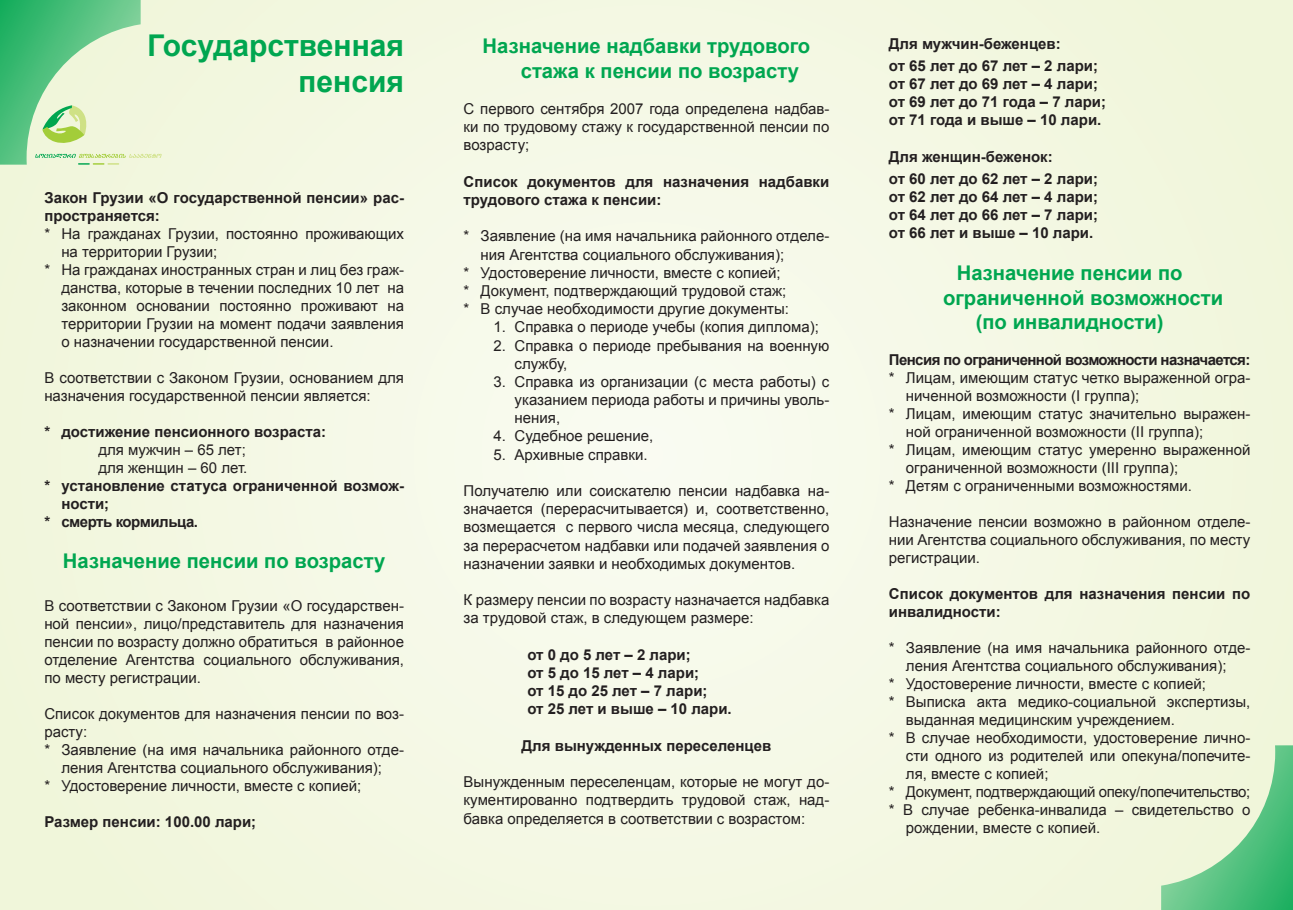
<style>
.page{position:relative;width:1293px;height:910px;background:#f4f8e4}
.page>*{position:absolute;margin:0;border:0;box-sizing:border-box;transform-origin:0 0}
.t1{font:700 30px/36px "Arial";color:#00a650;text-align:right}
.t2{font:700 20.25px/24.5px "Arial";color:#00a650}
.t3{font:15px/18.1px "Arial";color:#231f20;text-align:justify}
.t4{font:700 15px/18px "Arial";color:#231f20}
.t5{font:15px "Arial";letter-spacing:-.02em;color:#231f20}
.t6{font:700 15px "Arial";letter-spacing:-.04em;color:#231f20}
.t7{font:700 15px "Arial";letter-spacing:-.035em;color:#231f20}
</style>
<div class="page">
<svg style="left:0;top:0;width:162px;height:165px"></svg>
<svg style="left:1161px;top:745px;width:132px;height:165px"></svg>
<h1 class="t1" style="left:147px;top:28px;width:258px">Государственная пенсия</h1>
<p class="t4" style="left:44px;top:189px;width:361px">Закон Грузии «О государственной пенсии» рас&shy;пространяется:</p>
<p class="t3" style="left:44px;top:225px;width:361px">* На гражданах Грузии, постоянно проживающих</p>
<p class="t3" style="left:61px;top:243px;width:157px">на территории Грузии;</p>
<p class="t3" style="left:44px;top:261px;width:361px">* На гражданах иностранных стран и лиц без граж-</p>
<p class="t3" style="left:61px;top:279px;width:344px">данства, которые в течении последних 10 лет на</p>
<p class="t3" style="left:61px;top:297px;width:344px">законном основании постоянно проживают на</p>
<p class="t3" style="left:61px;top:315px;width:344px">территории Грузии на момент подачи заявления</p>
<p class="t3" style="left:61px;top:333px;width:274px">о назначении государственной пенсии.</p>
<p class="t3" style="left:44px;top:369px;width:361px">В соответствии с Законом Грузии, основанием для назначения государственной пенсии является:</p>
<p class="t4" style="left:44px;top:423px;width:283px">* достижение пенсионного возраста:</p>
<p class="t3" style="left:98px;top:441px;width:150px">для мужчин – 65 лет; для женщин – 60 лет.</p>
<p class="t4" style="left:44px;top:477px;width:361px">* установление статуса ограниченной возмож-</p>
<p class="t4" style="left:61px;top:495px;width:49px">ности;</p>
<p class="t7" style="left:44px;top:512px;width:155px">* смерть кормильца.</p>
<h2 class="t2" style="left:63px;top:550px;width:324px">Назначение пенсии по возрасту</h2>
<p class="t3" style="left:44px;top:596px;width:361px">В соответствии с Законом Грузии «О государствен&shy;ной пенсии», лицо/представитель для назначения пенсии по возрасту должно обратиться в районное отделение Агентства социального обслуживания, по месту регистрации.</p>
<p class="t3" style="left:44px;top:704px;width:361px">Список документов для назначения пенсии по воз-</p>
<p class="t3" style="left:44px;top:722px;width:44px">расту:</p>
<p class="t3" style="left:44px;top:740px;width:361px">* Заявление (на имя начальника районного отде-</p>
<p class="t3" style="left:61px;top:758px;width:322px">ления Агентства социального обслуживания);</p>
<p class="t3" style="left:44px;top:776px;width:318px">* Удостоверение личности, вместе с копией;</p>
<p class="t4" style="left:44px;top:813px;width:213px">Размер пенсии: 100.00 лари;</p>
<h2 class="t2" style="left:521px;top:34px;width:291px;text-indent:-38px">Назначение надбавки трудового стажа к пенсии по возрасту</h2>
<p class="t3" style="left:463px;top:100px;width:367px">С первого сентября 2007 года определена надбав&shy;ки по трудовому стажу к государственной пенсии по возрасту;</p>
<p class="t4" style="left:463px;top:173px;width:367px">Список документов для назначения надбавки трудового стажа к пенсии:</p>
<p class="t3" style="left:463px;top:227px;width:367px">* Заявление (на имя начальника районного отделе-</p>
<p class="t3" style="left:480px;top:245px;width:305px">ния Агентства социального обслуживания);</p>
<p class="t3" style="left:463px;top:264px;width:318px">* Удостоверение личности, вместе с копией;</p>
<p class="t3" style="left:463px;top:282px;width:324px">* Документ, подтверждающий трудовой стаж;</p>
<p class="t3" style="left:463px;top:300px;width:327px">* В случае необходимости другие документы:</p>
<p class="t3" style="left:493px;top:318px;width:327px">1. Справка о периоде учебы (копия диплома);</p>
<p class="t3" style="left:514px;top:336px;width:316px;text-indent:-21px">2. Справка о периоде пребывания на военную службу,</p>
<p class="t3" style="left:514px;top:373px;width:316px;text-indent:-21px">3. Справка из организации (с места работы) с указанием периода работы и причины уволь&shy;нения,</p>
<p class="t3" style="left:493px;top:427px;width:161px">4. Судебное решение,</p>
<p class="t3" style="left:493px;top:445px;width:156px">5. Архивные справки.</p>
<p class="t3" style="left:463px;top:482px;width:367px">Получателю или соискателю пенсии надбавка на&shy;значается (перерасчитывается) и, соответственно, возмещается с первого числа месяца, следующего за перерасчетом надбавки или подачей заявления о назначении заявки и необходимых документов.</p>
<p class="t3" style="left:463px;top:591px;width:367px">К размеру пенсии по возрасту назначается надбавка за трудовой стаж, в следующем размере:</p>
<p class="t4" style="left:527px;top:646px;width:206px">от 0 до 5 лет – 2 лари;<br>от 5 до 15 лет – 4 лари;<br>от 15 до 25 лет – 7 лари;<br>от 25 лет и выше – 10 лари.</p>
<p class="t4" style="left:521px;top:737px;width:251px">Для вынужденных переселенцев</p>
<p class="t3" style="left:463px;top:773px;width:367px">Вынужденным переселенцам, которые не могут до&shy;кументированно подтвердить трудовой стаж, над&shy;бавка определяется в соответствии с возрастом:</p>
<p class="t4" style="left:889px;top:33px;width:211px;line-height:22.2px">Для мужчин-беженцев:<br>от 65 лет до 67 лет – 2 лари;</p>
<p class="t4" style="left:889px;top:76px;width:219px">от 67 лет до 69 лет – 4 лари; от 69 лет до 71 года – 7 лари; от 71 года и выше – 10 лари.</p>
<p class="t4" style="left:889px;top:146px;width:211px;line-height:22.4px">Для женщин-беженок:<br>от 60 лет до 62 лет – 2 лари;</p>
<p class="t4" style="left:889px;top:188px;width:211px;text-align:justify">от 62 лет до 64 лет – 4 лари; от 64 лет до 66 лет – 7 лари; от 66 лет и выше – 10 лари.</p>
<h2 class="t2" style="left:956px;top:262px;width:227px">Назначение пенсии по</h2>
<h2 class="t2" style="left:943px;top:286px;width:282px">ограниченной возможности</h2>
<h2 class="t2" style="left:975px;top:310px;width:189px">(по инвалидности)</h2>
<p class="t6" style="left:889px;top:350px;width:363px">Пенсия по ограниченной возможности назначается:</p>
<p class="t3" style="left:889px;top:369px;width:363px">* Л ицам, имеющим статус четко выраженной огра-</p>
<p class="t3" style="left:906px;top:387px;width:235px">ниченной возможности (I группа);</p>
<p class="t3" style="left:889px;top:405px;width:363px">* Л ицам, имеющим статус значительно выражен-</p>
<p class="t3" style="left:906px;top:423px;width:299px">ной ограниченной возможности (II группа);</p>
<p class="t3" style="left:889px;top:441px;width:363px">* Л ицам, имеющим статус умеренно выраженной</p>
<p class="t3" style="left:906px;top:459px;width:274px">ограниченной возможности (III группа);</p>
<p class="t3" style="left:889px;top:477px;width:305px">* Детям с ограниченными возможностями.</p>
<p class="t3" style="left:889px;top:513px;width:363px">Назначение пенсии возможно в районном отделе&shy;нии Агентства социального обслуживания, по месту регистрации.</p>
<p class="t4" style="left:889px;top:585px;width:363px">Список документов для назначения пенсии по инвалидности:</p>
<p class="t3" style="left:889px;top:639px;width:363px">* Заявление (на имя начальника районного отде-</p>
<p class="t3" style="left:906px;top:657px;width:322px">ления Агентства социального обслуживания);</p>
<p class="t3" style="left:889px;top:675px;width:318px">* Удостоверение личности, вместе с копией;</p>
<p class="t3" style="left:889px;top:693px;width:363px">* Выписка акта медико-социальной экспертизы,</p>
<p class="t3" style="left:906px;top:711px;width:271px">выданная медицинским учреждением.</p>
<p class="t3" style="left:889px;top:729px;width:363px">* В случае необходимости, удостоверение лично-</p>
<p class="t3" style="left:906px;top:747px;width:346px">сти одного из родителей или опекуна/попечите-</p>
<p class="t3" style="left:906px;top:765px;width:144px">ля, вместе с копией;</p>
<p class="t5" style="left:889px;top:782px;width:363px">* Документ, подтверждающий опеку/попечительство;</p>
<p class="t3" style="left:889px;top:801px;width:363px">* В случае ребенка-инвалида – свидетельство о</p>
<p class="t3" style="left:906px;top:819px;width:196px">рождении, вместе с копией.</p>
</div>
